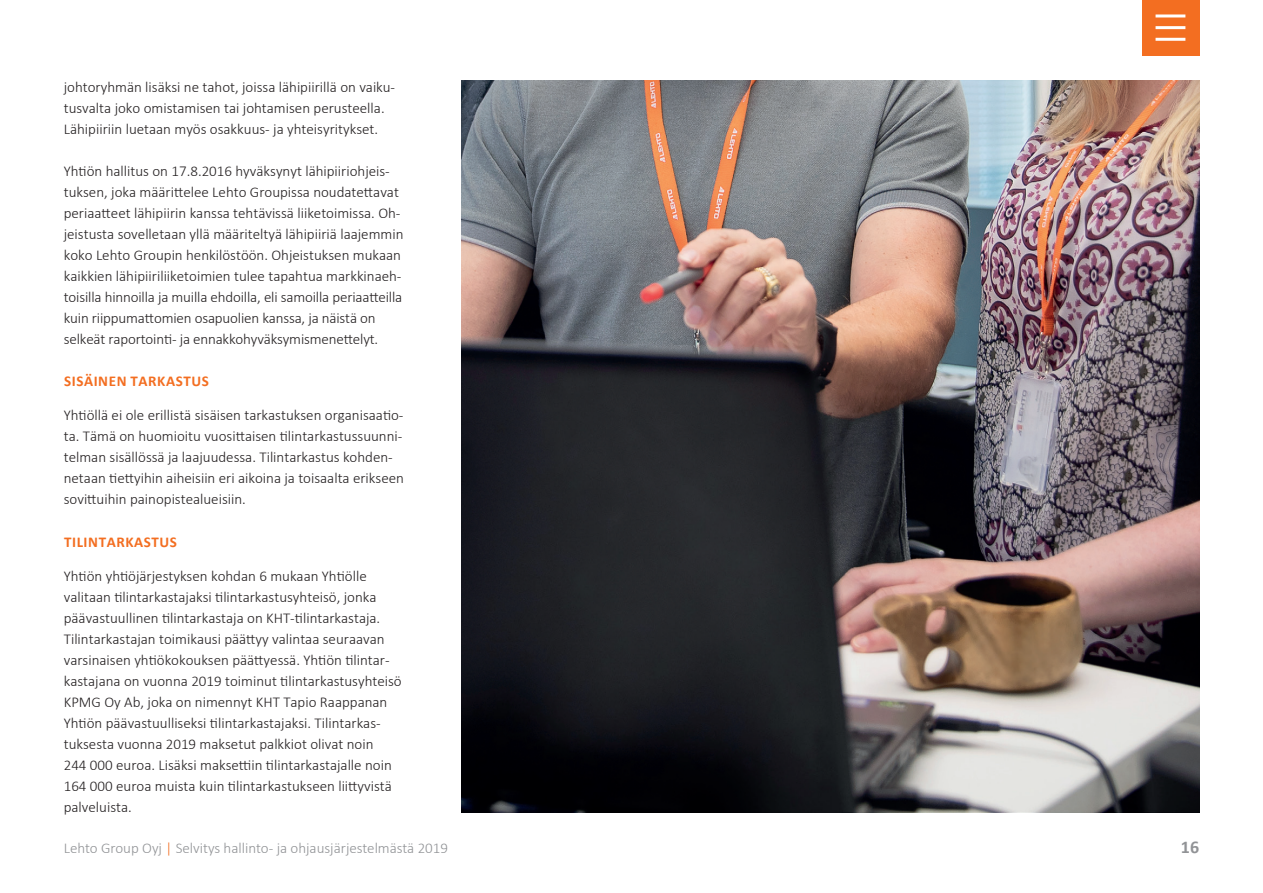
<style>
.page{position:relative;width:1263px;height:893px;background:#fff}
.page>*{position:absolute;margin:0;border:0;box-sizing:border-box;transform-origin:0 0}
.t1{font:700 18px "Calibri";color:#919396}
.leipis{font:300 15px/21px "Calibri";color:#231f20}
.t2{font:300 15px "Calibri";color:#919396}
.Otsikot_2_CG{font:700 15px "Calibri";letter-spacing:.04em;color:#f36e21}
.s1{color:#f36e21}
</style>
<div class="page">
<div style="left:1142px;top:0;width:57px;height:55px;background:#f36e21"></div>
<hr style="left:1155px;top:14px;width:30px;height:3px;background:#fff">
<hr style="left:1155px;top:26px;width:30px;height:3px;background:#fff">
<hr style="left:1155px;top:38px;width:30px;height:3px;background:#fff">
<img style="left:461px;top:81px;width:738px;height:731px">
<p class="leipis" style="left:64px;top:76px;width:333px">johtoryhmän lisäksi ne tahot, joissa lähipiirillä on vaiku&shy;tusvalta joko omistamisen tai johtamisen perusteella.<br>Lähipiiriin luetaan myös osakkuus- ja yhteisyritykset.</p>
<p class="leipis" style="left:64px;top:160px;width:341px">Yhtiön hallitus on 17.8.2016 hyväksynyt lähipiiriohjeis&shy;tuksen, joka määrittelee Lehto Groupissa noudatettavat periaatteet lähipiirin kanssa tehtävissä liiketoimissa. Oh&shy;jeistusta sovelletaan yllä määriteltyä lähipiiriä laajemmin koko Lehto Groupin henkilöstöön. Ohjeistuksen mukaan kaikkien lähipiiriliiketoimien tulee tapahtua markkinaeh&shy;toisilla hinnoilla ja muilla ehdoilla, eli samoilla periaatteilla kuin riippumattomien osapuolien kanssa, ja näistä on selkeät raportointi- ja ennakkohyväksymismenettelyt.</p>
<p class="Otsikot_2_CG" style="left:64px;top:371px;width:146px">SISÄINEN TARKASTUS</p>
<p class="leipis" style="left:64px;top:404px;width:342px">Yhtiöllä ei ole erillistä sisäisen tarkastuksen organisaatio&shy;ta. Tämä on huomioitu vuosittaisen tilintarkastussuunni&shy;telman sisällössä ja laajuudessa. Tilintarkastus kohden&shy;netaan tiettyihin aiheisiin eri aikoina ja toisaalta erikseen sovittuihin painopistealueisiin.</p>
<p class="Otsikot_2_CG" style="left:64px;top:532px;width:114px">TILINTARKASTUS</p>
<p class="leipis" style="left:64px;top:565px;width:339px">Yhtiön yhtiöjärjestyksen kohdan 6 mukaan Yhtiölle valitaan tilintarkastajaksi tilintarkastusyhteisö, jonka päävastuullinen tilintarkastaja on KHT-tilintarkastaja.<br>Tilintarkastajan toimikausi päättyy valintaa seuraavan varsinaisen yhtiökokouksen päättyessä. Yhtiön tilintar&shy;kastajana on vuonna 2019 toiminut tilintarkastusyhteisö KPMG Oy Ab, joka on nimennyt KHT Tapio Raappanan Yhtiön päävastuulliseksi tilintarkastajaksi. Tilintarkas&shy;tuksesta vuonna 2019 maksetut palkkiot olivat noin<br>244 000 euroa. Lisäksi maksettiin tilintarkastajalle noin 164 000 euroa muista kuin tilintarkastukseen liittyvistä palveluista.</p>
<p class="t2" style="left:64px;top:838px;width:386px">Lehto Group Oyj <span class="s1">|</span> Selvitys hallinto- ja ohjausjärjestelmästä 2019</p>
<p class="t1" style="left:1181px;top:835px;width:20px">16</p>
</div>
